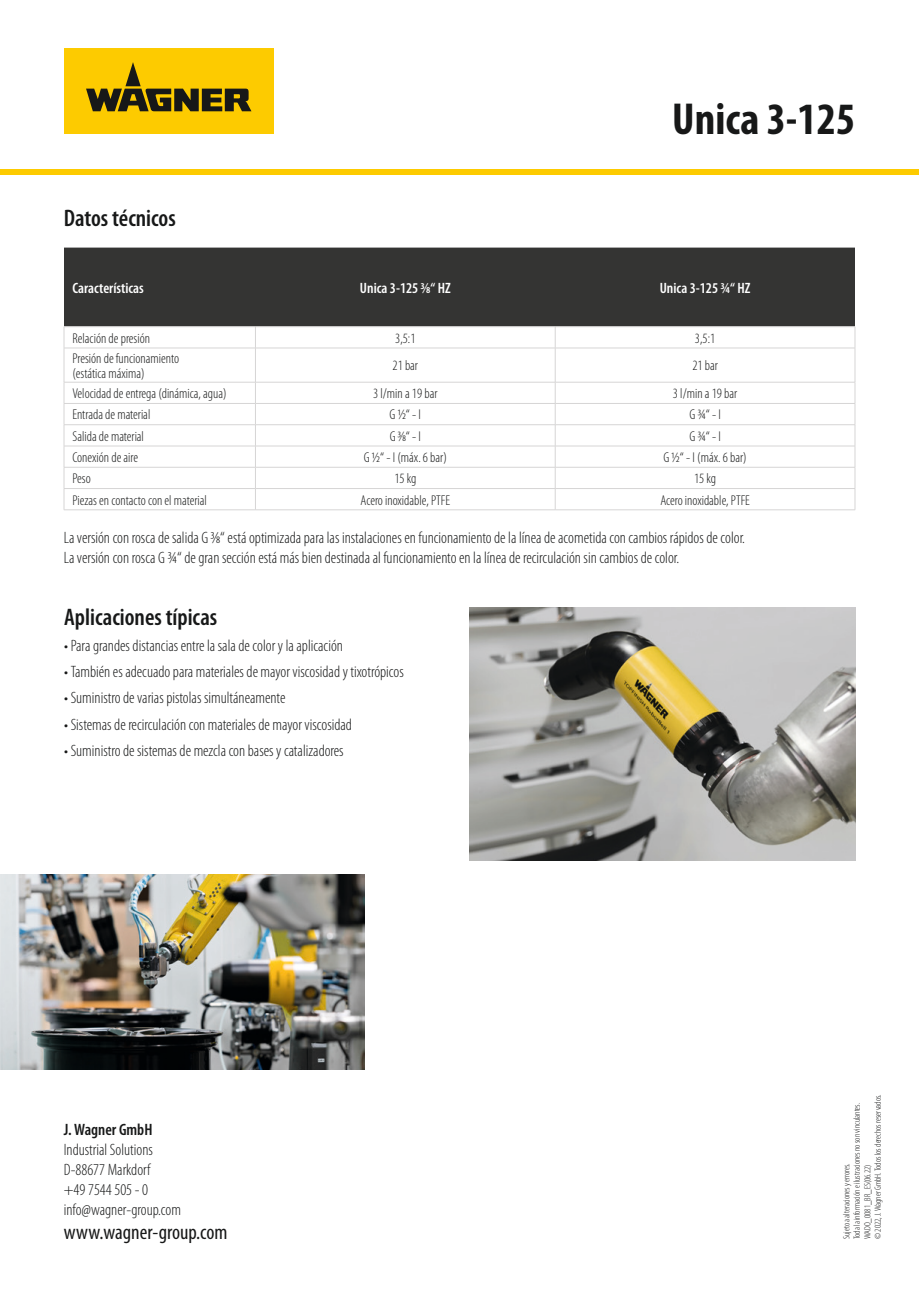
<style>
.page{position:relative;width:919px;height:1289px;background:#fff}
.page>*{position:absolute;margin:0;border:0;box-sizing:border-box;transform-origin:0 0}
.t1{font:700 condensed 45px "Myriad Pro";color:#171818}
.t2{font:600 condensed 24px "Myriad Pro";color:#171818}
.t3{font:condensed 21px "Myriad Pro";color:#171818}
.t4{font:300 condensed 16.5px/19.8px "Myriad Pro";color:#171818}
.t5{font:600 condensed 16.5px "Myriad Pro";color:#171818}
.t6{font:600 condensed 15px "Myriad Pro";color:#fff}
.t7{font:300 condensed 14.25px/15px "Myriad Pro";color:#171818}
.t8{font:300 condensed 9px/10.5px "Myriad Pro";color:#171818}
</style>
<div class="page">
<div style="left:64px;top:49px;width:210px;height:85px;background:#fdcb00"></div>
<svg style="left:86px;top:62px;width:165px;height:49px"></svg>
<div style="left:0;top:169px;width:918px;height:5px;background:#fdcb00"></div>
<div style="left:64px;top:247px;width:790px;height:79px;background:#343433"></div>
<svg style="left:65px;top:327px;width:789px;height:182px"></svg>
<hr style="left:64px;top:326px;width:191px;height:1px;background:#d6d5d5">
<svg style="left:64px;top:327px;width:1px;height:21px"></svg>
<hr style="left:255px;top:326px;width:300px;height:1px;background:#d6d5d5">
<svg style="left:255px;top:327px;width:1px;height:21px"></svg>
<hr style="left:555px;top:326px;width:300px;height:1px;background:#d6d5d5">
<svg style="left:555px;top:327px;width:1px;height:21px"></svg>
<svg style="left:854px;top:327px;width:1px;height:21px"></svg>
<hr style="left:64px;top:348px;width:191px;height:1px;background:#d6d5d5">
<hr style="left:64px;top:348px;width:1px;height:34px;background:#d6d5d5">
<hr style="left:255px;top:348px;width:300px;height:1px;background:#d6d5d5">
<hr style="left:255px;top:348px;width:1px;height:34px;background:#d6d5d5">
<hr style="left:555px;top:348px;width:300px;height:1px;background:#d6d5d5">
<hr style="left:555px;top:348px;width:1px;height:34px;background:#d6d5d5">
<hr style="left:854px;top:348px;width:1px;height:34px;background:#d6d5d5">
<hr style="left:64px;top:382px;width:191px;height:1px;background:#d6d5d5">
<hr style="left:255px;top:382px;width:300px;height:1px;background:#d6d5d5">
<hr style="left:555px;top:382px;width:300px;height:1px;background:#d6d5d5">
<hr style="left:64px;top:403px;width:191px;height:1px;background:#d6d5d5">
<hr style="left:255px;top:403px;width:300px;height:1px;background:#d6d5d5">
<hr style="left:555px;top:403px;width:300px;height:1px;background:#d6d5d5">
<hr style="left:64px;top:424px;width:191px;height:1px;background:#d6d5d5">
<hr style="left:255px;top:424px;width:300px;height:1px;background:#d6d5d5">
<hr style="left:555px;top:424px;width:300px;height:1px;background:#d6d5d5">
<hr style="left:64px;top:446px;width:191px;height:1px;background:#d6d5d5">
<hr style="left:255px;top:446px;width:300px;height:1px;background:#d6d5d5">
<hr style="left:555px;top:446px;width:300px;height:1px;background:#d6d5d5">
<hr style="left:64px;top:467px;width:191px;height:1px;background:#d6d5d5">
<hr style="left:255px;top:467px;width:300px;height:1px;background:#d6d5d5">
<hr style="left:555px;top:467px;width:300px;height:1px;background:#d6d5d5">
<hr style="left:64px;top:488px;width:191px;height:1px;background:#d6d5d5">
<svg style="left:64px;top:383px;width:1px;height:126px"></svg>
<hr style="left:255px;top:488px;width:300px;height:1px;background:#d6d5d5">
<svg style="left:255px;top:383px;width:1px;height:126px"></svg>
<hr style="left:555px;top:488px;width:300px;height:1px;background:#d6d5d5">
<svg style="left:555px;top:383px;width:1px;height:126px"></svg>
<svg style="left:854px;top:383px;width:1px;height:126px"></svg>
<hr style="left:64px;top:509px;width:191px;height:1px;background:#d6d5d5">
<hr style="left:255px;top:509px;width:300px;height:1px;background:#d6d5d5">
<hr style="left:555px;top:509px;width:300px;height:1px;background:#d6d5d5">
<img style="left:469px;top:607px;width:386px;height:253px">
<img style="left:0;top:874px;width:365px;height:195px">
<h2 class="t2" style="left:64px;top:204px;width:113px">Datos técnicos</h2>
<h1 class="t1" style="left:672px;top:91px;width:184px">Unica 3-125</h1>
<p class="t6" style="left:72px;top:278px;width:73px">Características</p>
<p class="t6" style="left:360px;top:278px;width:92px">Unica 3-125 3/8“ HZ</p>
<p class="t6" style="left:659px;top:278px;width:92px">Unica 3-125 3/4“ HZ</p>
<p class="t7" style="left:72px;top:330px;width:79px">Relación de presión</p>
<p class="t7" style="left:395px;top:330px;width:22px">3,5:1</p>
<p class="t7" style="left:695px;top:330px;width:22px">3,5:1</p>
<p class="t7" style="left:72px;top:350px;width:108px">Presión de funcionamiento (estática máxima)</p>
<p class="t7" style="left:392px;top:358px;width:27px">21 bar</p>
<p class="t7" style="left:692px;top:358px;width:27px">21 bar</p>
<p class="t7" style="left:72px;top:386px;width:156px">Velocidad de entrega (dinámica, agua)</p>
<p class="t7" style="left:373px;top:386px;width:66px">3 l/min a 19 bar</p>
<p class="t7" style="left:673px;top:386px;width:66px">3 l/min a 19 bar</p>
<p class="t7" style="left:72px;top:407px;width:79px">Entrada de material</p>
<p class="t7" style="left:389px;top:407px;width:33px">G 1/2“ - I</p>
<p class="t7" style="left:689px;top:407px;width:33px">G 3/4“ - I</p>
<p class="t7" style="left:72px;top:428px;width:73px">Salida de material</p>
<p class="t7" style="left:389px;top:428px;width:33px">G 3/8“ - I</p>
<p class="t7" style="left:689px;top:428px;width:33px">G 3/4“ - I</p>
<p class="t7" style="left:72px;top:449px;width:67px">Conexión de aire</p>
<p class="t7" style="left:364px;top:449px;width:85px">G 1/2“ - I (máx. 6 bar)</p>
<p class="t7" style="left:663px;top:449px;width:85px">G 1/2“ - I (máx. 6 bar)</p>
<p class="t7" style="left:72px;top:471px;width:20px">Peso</p>
<p class="t7" style="left:394px;top:471px;width:24px">15 kg</p>
<p class="t7" style="left:694px;top:471px;width:24px">15 kg</p>
<p class="t7" style="left:72px;top:492px;width:136px">Piezas en contacto con el material</p>
<p class="t7" style="left:360px;top:492px;width:91px">Acero inoxidable, PTFE</p>
<p class="t7" style="left:660px;top:492px;width:91px">Acero inoxidable, PTFE</p>
<p class="t4" style="left:64px;top:528px;width:682px">La versión con rosca de salida G 3/8“ está optimizada para las instalaciones en funcionamiento de la línea de acometida con cambios rápidos de color.<br>La versión con rosca G 3/4“ de gran sección está más bien destinada al funcionamiento en la línea de recirculación sin cambios de color.</p>
<h2 class="t2" style="left:64px;top:602px;width:154px">Aplicaciones típicas</h2>
<p class="t4" style="left:64px;top:635px;width:280px">• Para grandes distancias entre la sala de color y la aplicación</p>
<p class="t4" style="left:64px;top:661px;width:341px">• También es adecuado para materiales de mayor viscosidad y tixotrópicos</p>
<p class="t4" style="left:64px;top:688px;width:223px">• Suministro de varias pistolas simultáneamente</p>
<p class="t4" style="left:64px;top:714px;width:289px">• Sistemas de recirculación con materiales de mayor viscosidad</p>
<p class="t4" style="left:64px;top:740px;width:281px">• Suministro de sistemas de mezcla con bases y catalizadores</p>
<p class="t5" style="left:64px;top:1119px;width:90px">J. Wagner GmbH</p>
<p class="t4" style="left:64px;top:1139px;width:119px">Industrial Solutions<br>D-88677 Markdorf<br>+49 7544 505 - 0 info@wagner-group.com</p>
<p class="t3" style="left:64px;top:1219px;width:165px">www.wagner-group.com</p>
<p class="t8" style="left:841px;top:1239px;width:146px;rotate:-90deg">Sujeto a alteraciones y errores.<br>Toda la información e ilustraciones no son vinculantes.<br>WADO_0081_BR_ES(06.22)<br>© 2022, J. Wagner GmbH. Todos los derechos reservados.</p>
</div>
